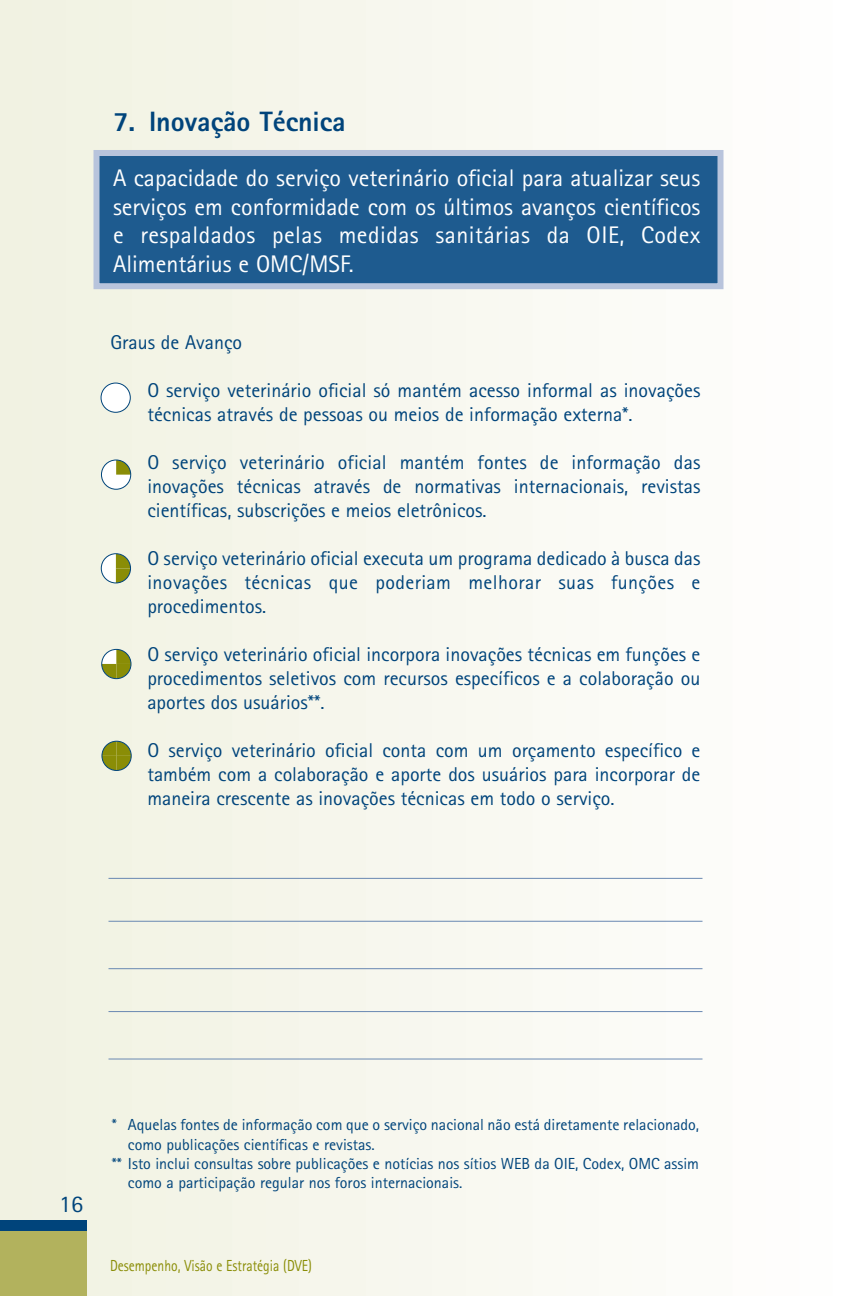
<style>
.page{position:relative;width:864px;height:1296px;background:#fff}
.page>*{position:absolute;margin:0;border:0;box-sizing:border-box;transform-origin:0 0}
.t1{font:800 28px "Rotis Sans Serif";color:#00447b}
.t2{font:24px/28.8px "Rotis Sans Serif";letter-spacing:.02em;color:#fff;text-align:justify}
.t3{font:24px "Rotis Sans Serif";color:#00447b}
.t4{font:20px/24px "Rotis Sans Serif";color:#00447b;text-align:justify}
.t5{font:16px "Rotis Sans Serif";color:#00447b}
.t6{font:16px "Rotis Sans Serif";color:#8a8d06;scale:.85 1}
</style>
<div class="page">
<div style="left:0;top:0;width:37px;height:1296px;background:#f1f2e2"></div>
<div style="left:29px;top:0;width:41px;height:1296px;background:#f1f2e3"></div>
<div style="left:62px;top:0;width:41px;height:1296px;background:#f2f3e4"></div>
<div style="left:95px;top:0;width:42px;height:1296px;background:#f2f3e4"></div>
<div style="left:129px;top:0;width:41px;height:1296px;background:#f3f4e6"></div>
<div style="left:162px;top:0;width:41px;height:1296px;background:#f3f4e7"></div>
<div style="left:195px;top:0;width:42px;height:1296px;background:#f3f4e7"></div>
<div style="left:229px;top:0;width:41px;height:1296px;background:#f5f5e9"></div>
<div style="left:262px;top:0;width:41px;height:1296px;background:#f5f5ea"></div>
<div style="left:295px;top:0;width:42px;height:1296px;background:#f6f6ec"></div>
<div style="left:329px;top:0;width:41px;height:1296px;background:#f6f6ec"></div>
<div style="left:362px;top:0;width:41px;height:1296px;background:#f7f7ee"></div>
<div style="left:395px;top:0;width:42px;height:1296px;background:#f7f7ef"></div>
<div style="left:429px;top:0;width:41px;height:1296px;background:#f8f8f0"></div>
<div style="left:462px;top:0;width:41px;height:1296px;background:#f9f9f1"></div>
<div style="left:495px;top:0;width:42px;height:1296px;background:#f9f9f2"></div>
<div style="left:529px;top:0;width:41px;height:1296px;background:#fafaf4"></div>
<div style="left:562px;top:0;width:41px;height:1296px;background:#fafaf5"></div>
<div style="left:595px;top:0;width:42px;height:1296px;background:#fbfbf6"></div>
<div style="left:629px;top:0;width:41px;height:1296px;background:#fbfbf7"></div>
<div style="left:662px;top:0;width:41px;height:1296px;background:#fcfcf9"></div>
<div style="left:695px;top:0;width:42px;height:1296px;background:#fcfcf9"></div>
<div style="left:729px;top:0;width:41px;height:1296px;background:#fefdfb"></div>
<div style="left:0;top:1221px;width:87px;height:12px;background:#00447b"></div>
<div style="left:0;top:1231px;width:87px;height:65px;background:#b2b25d"></div>
<div style="left:97px;top:153px;width:624px;height:133px;background:#1e5b8f"></div>
<div style="left:94px;top:150px;width:630px;height:139px;border:6px solid #b8c4dc"></div>
<div style="left:101px;top:383px;width:29px;height:29px;background:#fff;border-radius:50%"></div>
<div style="left:101px;top:383px;width:30px;height:30px;border:1px solid #00447b;border-radius:50%"></div>
<div style="left:102px;top:460px;width:29px;height:29px;background:#fff;border-radius:50%"></div>
<svg style="left:116px;top:460px;width:15px;height:15px"></svg>
<div style="left:101px;top:460px;width:30px;height:29px;border:1px solid #00447b;border-radius:50%"></div>
<svg style="left:101px;top:554px;width:30px;height:29px"></svg>
<svg style="left:116px;top:555px;width:14px;height:28px"></svg>
<div style="left:101px;top:553px;width:30px;height:30px;border:1px solid #00447b;border-radius:50%"></div>
<svg style="left:102px;top:649px;width:29px;height:30px"></svg>
<div style="left:102px;top:649px;width:29px;height:30px;border:1px solid #00447b;border-radius:50%"></div>
<svg style="left:102px;top:741px;width:29px;height:29px"></svg>
<div style="left:102px;top:741px;width:29px;height:30px;border:1px solid #00447b;border-radius:50%"></div>
<hr style="left:109px;top:878px;width:594px;height:1px;background:#6988b2">
<hr style="left:109px;top:921px;width:594px;height:1px;background:#6988b2">
<hr style="left:109px;top:968px;width:594px;height:1px;background:#6988b2">
<hr style="left:109px;top:1011px;width:594px;height:1px;background:#6988b2">
<hr style="left:109px;top:1059px;width:594px;height:1px;background:#6988b2">
<h1 class="t1" style="left:113px;top:112px;width:234px">7. Inovação Técnica</h1>
<p class="t2" style="left:113px;top:166px;width:589px">A capacidade do serviço veterinário oficial para atualizar seus serviços em conformidade com os últimos avanços científicos e respaldados pelas medidas sanitárias da OIE, Codex Alimentárius e OMC/MSF.</p>
<p class="t4" style="left:110px;top:332px;width:133px">Graus de Avanço</p>
<p class="t4" style="left:147px;top:380px;width:555px">O serviço veterinário oficial só mantém acesso informal as inovações técnicas através de pessoas ou meios de informação externa*.</p>
<p class="t4" style="left:147px;top:452px;width:555px">O serviço veterinário oficial mantém fontes de informação das inovações técnicas através de normativas internacionais, revistas científicas, subscrições e meios eletrônicos.</p>
<p class="t4" style="left:147px;top:548px;width:555px">O serviço veterinário oficial executa um programa dedicado à busca das inovações técnicas que poderiam melhorar suas funções e procedimentos.</p>
<p class="t4" style="left:147px;top:644px;width:555px">O serviço veterinário oficial incorpora inovações técnicas em funções e procedimentos seletivos com recursos específicos e a colaboração ou aportes dos usuários**.</p>
<p class="t4" style="left:147px;top:740px;width:555px">O serviço veterinário oficial conta com um orçamento específico e também com a colaboração e aporte dos usuários para incorporar de maneira crescente as inovações técnicas em todo o serviço.</p>
<p class="t3" style="left:59px;top:1196px;width:26px">16</p>
<p class="t5" style="left:112px;top:1119px;width:589px">* Aquelas fontes de informação com que o serviço nacional não está diretamente relacionado,</p>
<p class="t5" style="left:128px;top:1139px;width:248px">como publicações científicas e revistas.</p>
<p class="t5" style="left:112px;top:1158px;width:589px">** Isto inclui consultas sobre publicações e notícias nos sítios WEB da OIE, Codex, OMC assim</p>
<p class="t5" style="left:128px;top:1177px;width:336px">como a participação regular nos foros internacionais.</p>
<p class="t6" style="left:110px;top:1260px;width:239px">Desempenho, Visão e Estratégia (DVE)</p>
</div>
